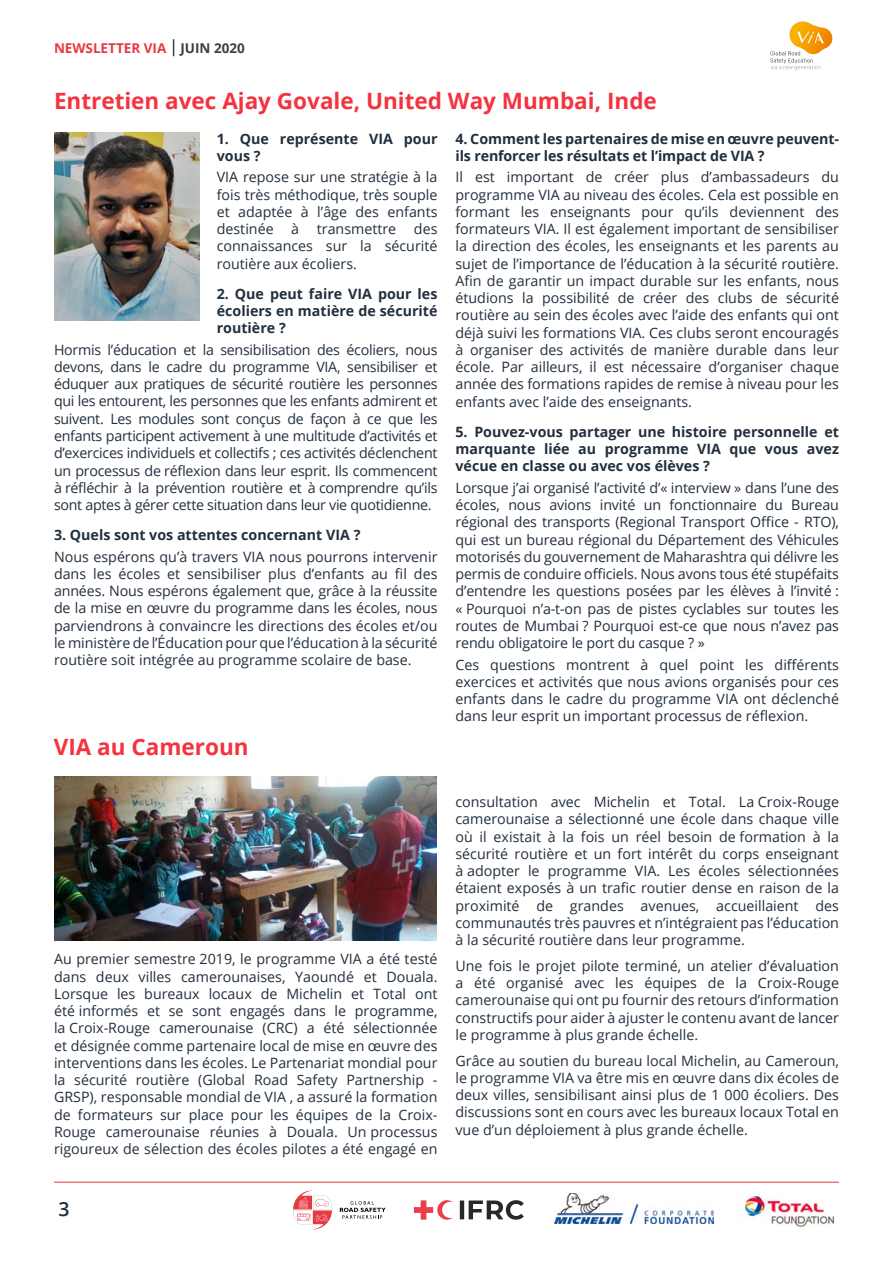
<style>
.page{position:relative;width:893px;height:1263px;background:#fff}
.page>*{position:absolute;margin:0;border:0;box-sizing:border-box;transform-origin:0 0}
.t1{font:700 22.5px "Open Sans";color:#f4333f}
.t2{font:600 19.5px "Open Sans";color:#222f3e}
.t3{font:14.25px/17.2px "Open Sans";color:#222f3e;text-align:justify}
.t4{font:700 14.25px/17.2px "Open Sans";color:#222f3e}
.t5{font:700 13.5px "Open Sans";color:#e73843}
.s1{color:#3f3f3e}
</style>
<div class="page">
<img style="left:54px;top:133px;width:146px;height:187px">
<img style="left:55px;top:776px;width:382px;height:165px">
<svg style="left:173px;top:39px;width:1px;height:17px"></svg>
<img style="left:744px;top:1195px;width:91px;height:33px">
<svg style="left:414px;top:1200px;width:39px;height:20px"></svg>
<svg style="left:460px;top:1200px;width:64px;height:20px"></svg>
<svg style="left:340px;top:1201px;width:46px;height:18px"></svg>
<svg style="left:293px;top:1191px;width:39px;height:38px"></svg>
<img style="left:555px;top:1193px;width:158px;height:30px">
<hr style="left:54px;top:1182px;width:785px;height:1px;background:#e73843">
<svg style="left:770px;top:21px;width:63px;height:49px"></svg>
<p class="t5" style="left:54px;top:38px;width:192px">NEWSLETTER VIA <span class="s1">JUIN 2020</span></p>
<h1 class="t1" style="left:54px;top:85px;width:604px">Entretien avec Ajay Govale, United Way Mumbai, Inde</h1>
<p class="t4" style="left:455px;top:129px;width:385px">4. Comment les partenaires de mise en œuvre peuvent&shy;ils renforcer les résultats et l’impact de VIA ?</p>
<p class="t3" style="left:455px;top:168px;width:385px">Il est important de créer plus d’ambassadeurs du programme VIA au niveau des écoles. Cela est possible en formant les enseignants pour qu’ils deviennent des formateurs VIA. Il est également important de sensibiliser la direction des écoles, les enseignants et les parents au sujet de l’importance de l’éducation à la sécurité routière.<br>Afin de garantir un impact durable sur les enfants, nous étudions la possibilité de créer des clubs de sécurité routière au sein des écoles avec l’aide des enfants qui ont déjà suivi les formations VIA. Ces clubs seront encouragés à organiser des activités de manière durable dans leur école. Par ailleurs, il est nécessaire d’organiser chaque année des formations rapides de remise à niveau pour les enfants avec l’aide des enseignants.</p>
<p class="t4" style="left:455px;top:423px;width:385px;text-align:justify">5. Pouvez-vous partager une histoire personnelle et marquante liée au programme VIA que vous avez vécue en classe ou avec vos élèves ?</p>
<p class="t3" style="left:455px;top:479px;width:385px">Lorsque j’ai organisé l’activité d’« interview » dans l’une des écoles, nous avions invité un fonctionnaire du Bureau régional des transports (Regional Transport Office - RTO), qui est un bureau régional du Département des Véhicules motorisés du gouvernement de Maharashtra qui délivre les permis de conduire officiels. Nous avons tous été stupéfaits d’entendre les questions posées par les élèves à l’invité : « Pourquoi n’a-t-on pas de pistes cyclables sur toutes les routes de Mumbai ? Pourquoi est-ce que nous n’avez pas rendu obligatoire le port du casque ? »</p>
<p class="t3" style="left:455px;top:655px;width:385px">Ces questions montrent à quel point les différents exercices et activités que nous avions organisés pour ces enfants dans le cadre du programme VIA ont déclenché dans leur esprit un important processus de réflexion.</p>
<p class="t4" style="left:217px;top:129px;width:222px">1. Que représente VIA pour vous ?</p>
<p class="t3" style="left:217px;top:168px;width:222px">VIA repose sur une stratégie à la fois très méthodique, très souple et adaptée à l’âge des enfants destinée à transmettre des connaissances sur la sécurité routière aux écoliers.</p>
<p class="t4" style="left:217px;top:285px;width:222px;text-align:justify">2. Que peut faire VIA pour les écoliers en matière de sécurité routière ?</p>
<p class="t3" style="left:54px;top:341px;width:385px">Hormis l’éducation et la sensibilisation des écoliers, nous devons, dans le cadre du programme VIA, sensibiliser et éduquer aux pratiques de sécurité routière les personnes qui les entourent, les personnes que les enfants admirent et suivent. Les modules sont conçus de façon à ce que les enfants participent activement à une multitude d’activités et d’exercices individuels et collectifs ; ces activités déclenchent un processus de réflexion dans leur esprit. Ils commencent à réfléchir à la prévention routière et à comprendre qu’ils sont aptes à gérer cette situation dans leur vie quotidienne.</p>
<p class="t4" style="left:54px;top:526px;width:308px">3. Quels sont vos attentes concernant VIA ?</p>
<p class="t3" style="left:54px;top:547px;width:385px">Nous espérons qu’à travers VIA nous pourrons intervenir dans les écoles et sensibiliser plus d’enfants au fil des années. Nous espérons également que, grâce à la réussite de la mise en œuvre du programme dans les écoles, nous parviendrons à convaincre les directions des écoles et/ou le ministère de l’Éducation pour que l’éducation à la sécurité routière soit intégrée au programme scolaire de base.</p>
<h1 class="t1" style="left:54px;top:731px;width:196px">VIA au Cameroun</h1>
<p class="t3" style="left:54px;top:950px;width:385px">Au premier semestre 2019, le programme VIA a été testé dans deux villes camerounaises, Yaoundé et Douala.<br>Lorsque les bureaux locaux de Michelin et Total ont été informés et se sont engagés dans le programme, la Croix-Rouge camerounaise (CRC) a été sélectionnée et désignée comme partenaire local de mise en œuvre des interventions dans les écoles. Le Partenariat mondial pour la sécurité routière (Global Road Safety Partnership - GRSP), responsable mondial de VIA , a assuré la formation de formateurs sur place pour les équipes de la Croix-Rouge camerounaise réunies à Douala. Un processus rigoureux de sélection des écoles pilotes a été engagé en</p>
<h2 class="t2" style="left:59px;top:1196px;width:13px">3</h2>
<p class="t3" style="left:455px;top:793px;width:385px">consultation avec Michelin et Total. La Croix-Rouge camerounaise a sélectionné une école dans chaque ville où il existait à la fois un réel besoin de formation à la sécurité routière et un fort intérêt du corps enseignant à adopter le programme VIA. Les écoles sélectionnées étaient exposés à un trafic routier dense en raison de la proximité de grandes avenues, accueillaient des communautés très pauvres et n’intégraient pas l’éducation à la sécurité routière dans leur programme.</p>
<p class="t3" style="left:455px;top:957px;width:385px">Une fois le projet pilote terminé, un atelier d’évaluation a été organisé avec les équipes de la Croix-Rouge camerounaise qui ont pu fournir des retours d’information constructifs pour aider à ajuster le contenu avant de lancer le programme à plus grande échelle.</p>
<p class="t3" style="left:455px;top:1051px;width:385px">Grâce au soutien du bureau local Michelin, au Cameroun, le programme VIA va être mis en œuvre dans dix écoles de deux villes, sensibilisant ainsi plus de 1 000 écoliers. Des discussions sont en cours avec les bureaux locaux Total en vue d’un déploiement à plus grande échelle.</p>
</div>
